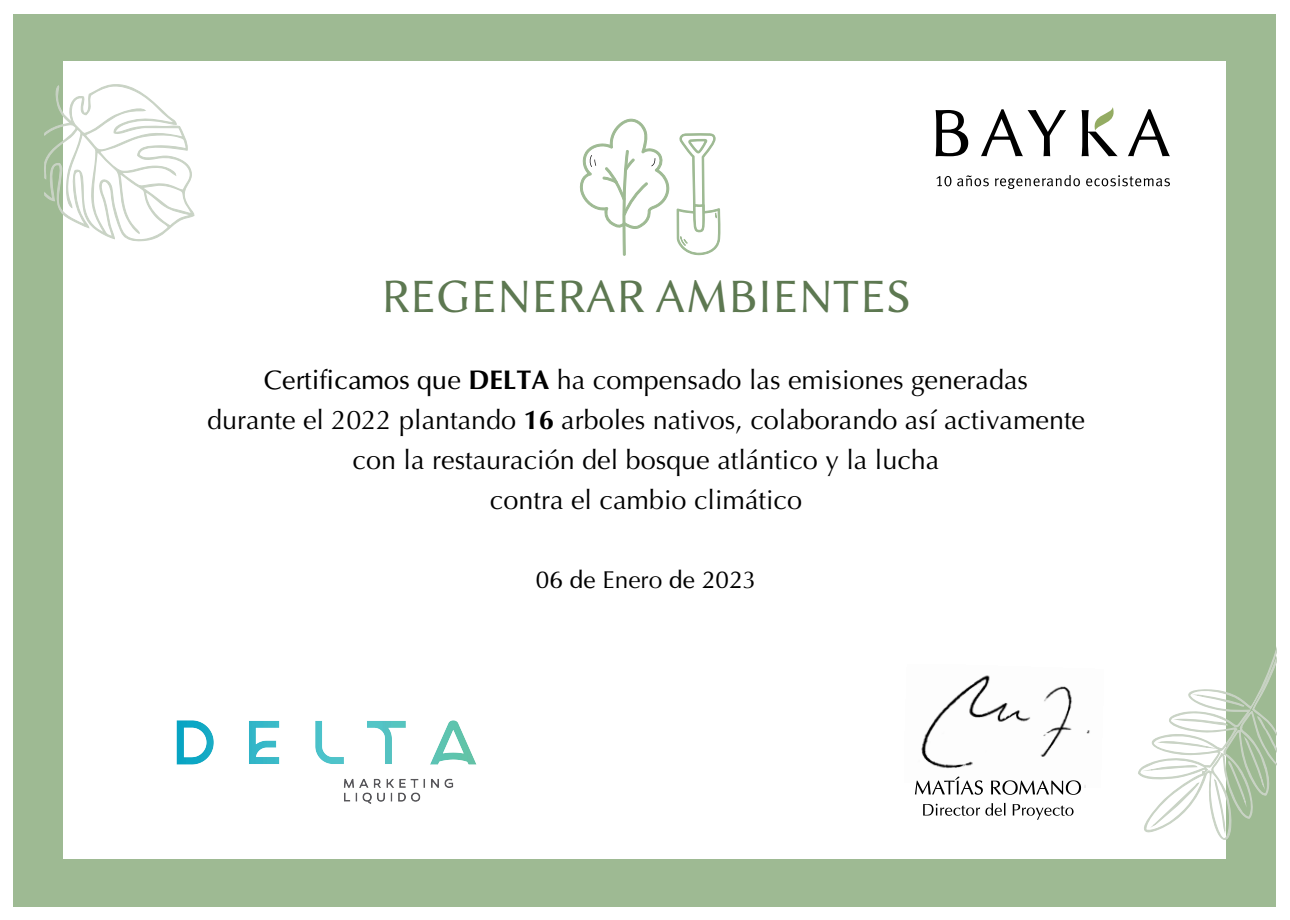
<style>
.page{position:relative;width:1290px;height:920px;background:#fff}
.page>*{position:absolute;margin:0;border:0;box-sizing:border-box;transform-origin:0 0}
.t1{font:48.3px "Lin Biolinum";color:#5d7851}
.t2{font:27px/39.9px "Optima";color:#000;text-align:center}
.t3{font:24.45px "Optima";color:#000}
.s1{font-style:inherit}
.s2{font-weight:700}
</style>
<div class="page">
<div style="left:13px;top:14px;width:1263px;height:893px;background:#9eba93"></div>
<div style="left:64px;top:62px;width:1162px;height:797px;background:#fff"></div>
<img style="left:921px;top:675px;width:169px;height:113px">
<svg style="left:915px;top:777px;width:166px;height:43px"></svg>
<svg style="left:44px;top:82px;width:151px;height:161px"></svg>
<svg style="left:1138px;top:647px;width:139px;height:193px"></svg>
<svg style="left:676px;top:61px;width:45px;height:195px"></svg>
<svg style="left:579px;top:118px;width:90px;height:138px"></svg>
<svg style="left:936px;top:175px;width:234px;height:14px"></svg>
<svg style="left:936px;top:107px;width:234px;height:49px"></svg>
<img style="left:176px;top:720px;width:301px;height:84px">
<h1 class="t1" style="left:381px;top:269px;width:530px">REGENERAR AMBIENTES</h1>
<p class="t2" style="left:207px;top:360px;width:879px"><span class="s1">Certificamos qu</span>e <span class="s2">DELTA</span> ha compensado las emisiones generadas<br>durante el 2022 plantando <span class="s2">16</span> arboles nativos, colaborando así activamente con la restauración del bosque atlántico y la lucha<br>contra el cambio climático</p>
<p class="t3" style="left:536px;top:569px;width:222px">06 de <span class="s1">Enero</span> de 202<span class="s1">3</span></p>
</div>
